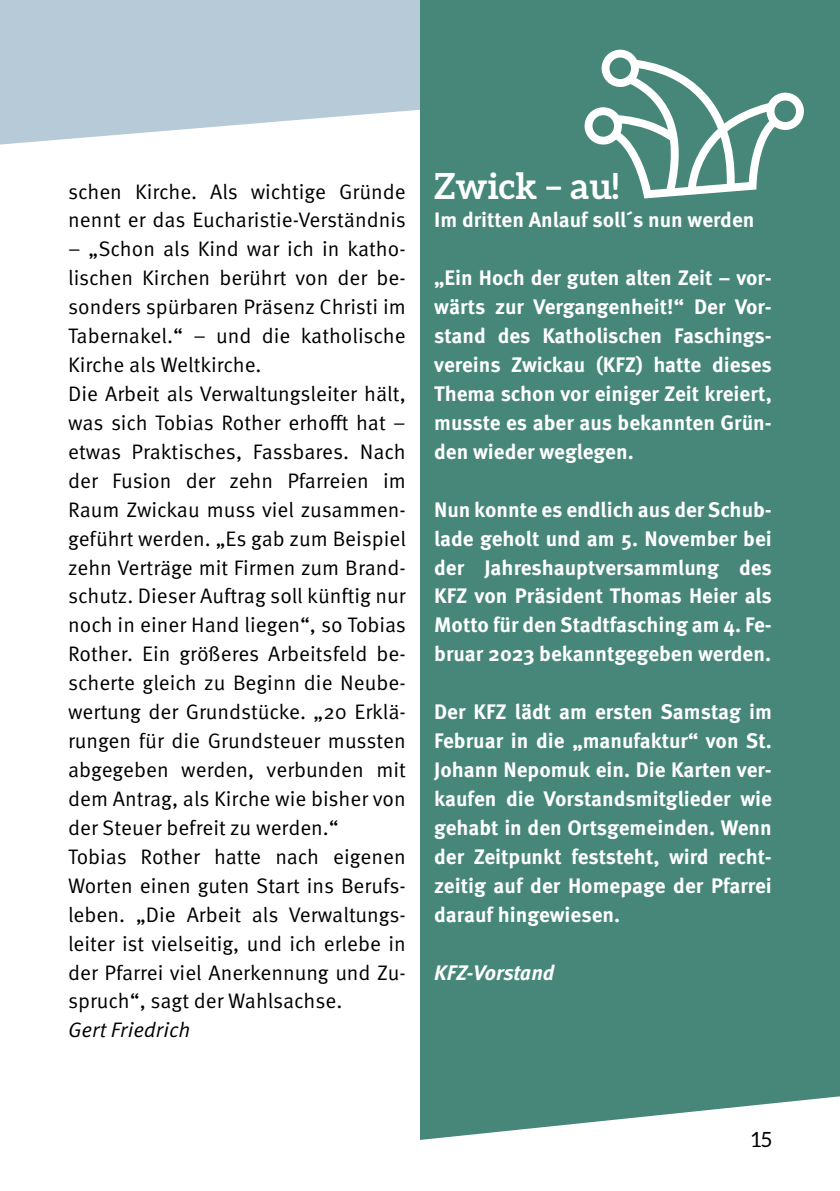
<style>
.page{position:relative;width:840px;height:1191px;background:#fff}
.page>*{position:absolute;margin:0;border:0;box-sizing:border-box;transform-origin:0 0}
.t1{font:700 36px "Aleo";color:#fff}
.t2{font:21px/29px "Meta Pro";color:#000}
.t3{font:700 21px/29px "Meta Pro";color:#fff;text-align:justify}
.t4{font:italic 21px "Meta Pro";color:#000}
.t5{font:italic 700 21px "Meta Pro";color:#fff}
.t6{font:21px "Aleo";color:#000}
</style>
<div class="page">
<svg style="left:0;top:0;width:420px;height:145px;background:#bed1db"></svg>
<div style="left:420px;top:0;width:419px;height:1140px;background:#468779"></div>
<svg style="left:584px;top:49px;width:219px;height:149px"></svg>
<p class="t2" style="left:68px;top:177px;width:339px">schen Kirche. Als wichtige Gründe nennt er das Eucharistie-Verständnis</p>
<p class="t2" style="left:68px;top:235px;width:339px">– „Schon als Kind war ich in katho&shy;lischen Kirchen berührt von der be&shy;sonders spürbaren Präsenz Christi im Tabernakel.“ – und die katholische Kirche als Weltkirche.<br>Die Arbeit als Verwaltungsleiter hält, was sich Tobias Rother erhofft hat – etwas Praktisches, Fassbares. Nach der Fusion der zehn Pfarreien im Raum Zwickau muss viel zusammen&shy;geführt werden. „Es gab zum Beispiel zehn Verträge mit Firmen zum Brand&shy;schutz. Dieser Auftrag soll künftig nur noch in einer Hand liegen“, so Tobias Rother. Ein größeres Arbeitsfeld be&shy;scherte gleich zu Beginn die Neube&shy;wertung der Grundstücke. „20 Erklä&shy;rungen für die Grundsteuer mussten abgegeben werden, verbunden mit dem Antrag, als Kirche wie bisher von der Steuer befreit zu werden.“<br>Tobias Rother hatte nach eigenen Worten einen guten Start ins Berufs&shy;leben. „Die Arbeit als Verwaltungs&shy;leiter ist vielseitig, und ich erlebe in der Pfarrei viel Anerkennung und Zu&shy;spruch“, sagt der Wahlsachse.</p>
<p class="t4" style="left:68px;top:1016px;width:124px">Gert Friedrich</p>
<h1 class="t1" style="left:434px;top:165px;width:186px">Zwick – au!</h1>
<p class="t3" style="left:434px;top:206px;width:322px">Im dritten Anlauf soll´s nun werden</p>
<p class="t3" style="left:434px;top:264px;width:339px">„Ein Hoch der guten alten Zeit – vor&shy;wärts zur Vergangenheit!“ Der Vor&shy;stand des Katholischen Faschings&shy;vereins Zwickau (KFZ) hatte dieses Thema schon vor einiger Zeit kreiert, musste es aber aus bekannten Grün&shy;den wieder weglegen.</p>
<p class="t3" style="left:434px;top:495px;width:339px">Nun konnte es endlich aus der Schub&shy;lade geholt und am 5. November bei der Jahreshauptversammlung des KFZ von Präsident Thomas Heier als Motto für den Stadtfasching am 4. Fe&shy;bruar 2023 bekanntgegeben werden.</p>
<p class="t3" style="left:434px;top:698px;width:339px">Der KFZ lädt am ersten Samstag im Februar in die „manufaktur“ von St.<br>Johann Nepomuk ein. Die Karten ver&shy;kaufen die Vorstandsmitglieder wie gehabt in den Ortsgemeinden. Wenn der Zeitpunkt feststeht, wird recht&shy;zeitig auf der Homepage der Pfarrei darauf hingewiesen.</p>
<p class="t5" style="left:434px;top:959px;width:122px">KFZ-Vorstand</p>
<p class="t6" style="left:751px;top:1127px;width:22px">15</p>
</div>
